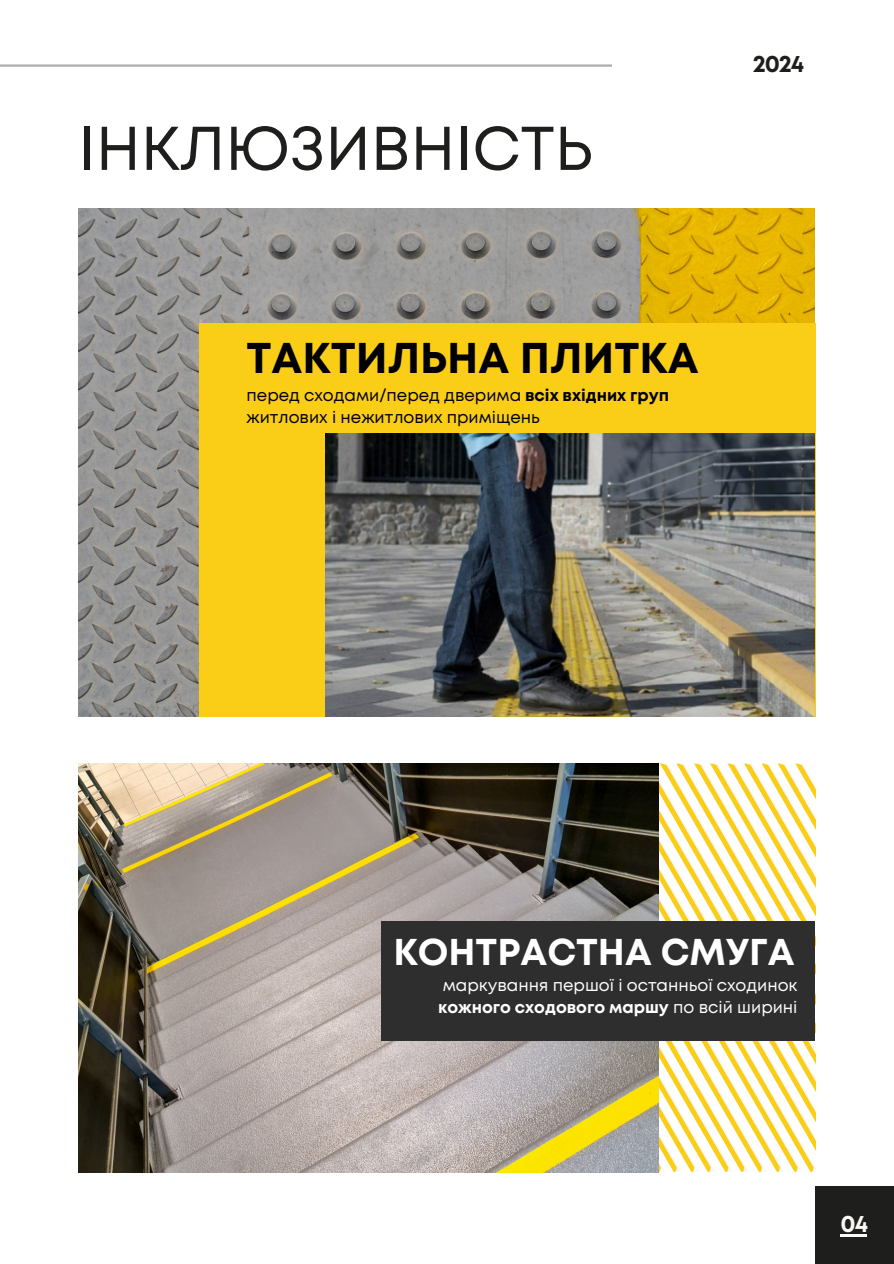
<style>
.page{position:relative;width:894px;height:1264px;background:#fff}
.page>*{position:absolute;margin:0;border:0;box-sizing:border-box;transform-origin:0 0}
.t1{font:61.65px "Mont";color:#1e1e1c}
.t2{font:700 42.9px "Mont";color:#000}
.t3{font:700 37.2px "Mont";color:#fff}
.t4{font:700 24px "Mont";color:#1e1e1c}
.t5{font:700 24px "Mont";color:#f9f8f4}
.t6{font:16.5px "Mont";color:#000}
.t7{font:16.5px/22.5px "Mont";color:#fff}
.s1{font-weight:700}
</style>
<div class="page">
<hr style="left:0;top:64px;width:611px;height:3px;background:#aeadab">
<div style="left:814px;top:1186px;width:79px;height:77px;background:#1e1e1c"></div>
<hr style="left:840px;top:1233px;width:26px;height:3px;background:#f9f8f4">
<img style="left:79px;top:208px;width:735px;height:508px">
<div style="left:199px;top:323px;width:615px;height:393px;background:#facd17"></div>
<svg style="left:659px;top:763px;width:17px;height:408px"></svg>
<svg style="left:676px;top:763px;width:18px;height:408px"></svg>
<svg style="left:694px;top:763px;width:16px;height:408px"></svg>
<svg style="left:710px;top:763px;width:104px;height:408px"></svg>
<img style="left:79px;top:763px;width:579px;height:409px">
<div style="left:381px;top:921px;width:433px;height:119px;background:#2e2e2e"></div>
<img style="left:325px;top:433px;width:489px;height:283px">
<p class="t1" style="left:79px;top:125px;width:515px">ІНКЛЮЗИВНІСТЬ</p>
<h4 class="t4" style="left:752px;top:54px;width:53px">2024</h4>
<p class="t2" style="left:246px;top:342px;width:453px">ТАКТИЛЬНА ПЛИТКА</p>
<p class="t6" style="left:246px;top:388px;width:424px">перед сходами/перед дверима <span class="s1">всіх вхідних груп</span></p>
<p class="t6" style="left:246px;top:411px;width:295px">житлових і нежитлових приміщень</p>
<h3 class="t3" style="left:393px;top:937px;width:403px">КОНТРАСТНА СМУГА</h3>
<p class="t7" style="left:438px;top:975px;width:361px">маркування першої і останньої сходинок <span class="s1">кожного сходового маршу</span> по всій ширині</p>
<h1 class="t5" style="left:840px;top:1214px;width:29px">04</h1>
</div>
